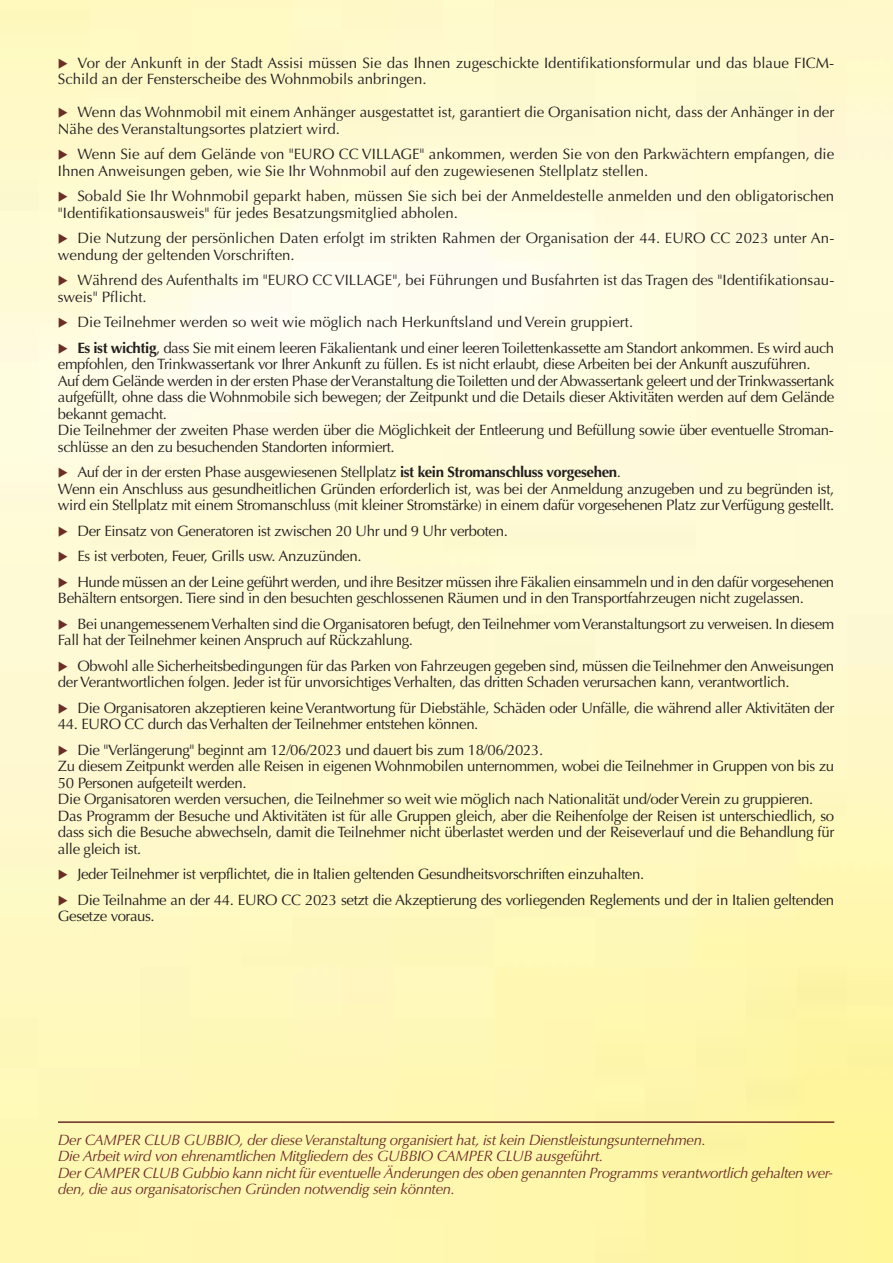
<style>
.page{position:relative;width:893px;height:1263px;background:#fff}
.page>*{position:absolute;margin:0;border:0;box-sizing:border-box;transform-origin:0 0}
.t1{font:15px/16.5px "Optima";letter-spacing:-.025em;color:#231f20}
.t2{font:15px/16.5px "Optima";color:#231f20}
.t3{font:italic 15px/16.5px "Optima";letter-spacing:-.025em;color:#6b2d25}
.s1{color:#6b2d25}
.s2{font-weight:700}
</style>
<div class="page">
<hr style="left:58px;top:1121px;width:776px;height:2px;background:#6b2d25">
<p class="t2" style="left:58px;top:55px;width:778px"><span class="s1">◆</span> Vor der Ankunft in der Stadt Assisi müssen Sie das Ihnen zugeschickte Identifikationsformular und das blaue FICM-<br>Schild an der Fensterscheibe des Wohnmobils anbringen.</p>
<p class="t2" style="left:58px;top:104px;width:778px"><span class="s1">◆</span> Wenn das Wohnmobil mit einem Anhänger ausgestattet ist, garantiert die Organisation nicht, dass der Anhänger in der<br>Nähe des Veranstaltungsortes platziert wird.</p>
<p class="t2" style="left:58px;top:146px;width:778px"><span class="s1">◆</span> Wenn Sie auf dem Gelände von "EURO CC VILLAGE" ankommen, werden Sie von den Parkwächtern empfangen, die<br>Ihnen Anweisungen geben, wie Sie Ihr Wohnmobil auf den zugewiesenen Stellplatz stellen.</p>
<p class="t2" style="left:58px;top:188px;width:778px"><span class="s1">◆</span> Sobald Sie Ihr Wohnmobil geparkt haben, müssen Sie sich bei der Anmeldestelle anmelden und den obligatorischen "Identifikationsausweis" für jedes Besatzungsmitglied abholen.</p>
<p class="t2" style="left:58px;top:230px;width:778px"><span class="s1">◆</span> Die Nutzung der persönlichen Daten erfolgt im strikten Rahmen der Organisation der 44. EURO CC 2023 unter An&shy;wendung der geltenden Vorschriften.</p>
<p class="t2" style="left:58px;top:272px;width:778px"><span class="s1">◆</span> Während des Aufenthalts im "EURO CC VILLAGE", bei Führungen und Busfahrten ist das Tragen des "Identifikationsau&shy;sweis" Pflicht.</p>
<p class="t2" style="left:58px;top:314px;width:577px"><span class="s1">◆</span> Die Teilnehmer werden so weit wie möglich nach Herkunftsland und Verein gruppiert.</p>
<p class="t1" style="left:58px;top:340px;width:778px"><span class="s1">◆</span> <span class="s2">Es ist wichtig</span>, dass Sie mit einem leeren Fäkalientank und einer leeren Toilettenkassette am Standort ankommen. Es wird auch empfohlen, den Trinkwassertank vor Ihrer Ankunft zu füllen. Es ist nicht erlaubt, diese Arbeiten bei der Ankunft auszuführen.<br>Auf dem Gelände werden in der ersten Phase der Veranstaltung die Toiletten und der Abwassertank geleert und der Trinkwassertank aufgefüllt, ohne dass die Wohnmobile sich bewegen; der Zeitpunkt und die Details dieser Aktivitäten werden auf dem Gelände bekannt gemacht.<br>Die Teilnehmer der zweiten Phase werden über die Möglichkeit der Entleerung und Befüllung sowie über eventuelle Stroman&shy;schlüsse an den zu besuchenden Standorten informiert.</p>
<p class="t1" style="left:58px;top:464px;width:778px"><span class="s1">◆</span> Auf der in der ersten Phase ausgewiesenen Stellplatz <span class="s2">ist kein Stromanschluss vorgesehen</span>.<br>Wenn ein Anschluss aus gesundheitlichen Gründen erforderlich ist, was bei der Anmeldung anzugeben und zu begründen ist, wird ein Stellplatz mit einem Stromanschluss (mit kleiner Stromstärke) in einem dafür vorgesehenen Platz zur Verfügung gestellt.</p>
<p class="t1" style="left:58px;top:523px;width:451px"><span class="s1">◆</span> Der Einsatz von Generatoren ist zwischen 20 Uhr und 9 Uhr verboten.</p>
<p class="t1" style="left:58px;top:548px;width:305px"><span class="s1">◆</span> Es ist verboten, Feuer, Grills usw. Anzuzünden.</p>
<p class="t1" style="left:58px;top:574px;width:778px"><span class="s1">◆</span> Hunde müssen an der Leine geführt werden, und ihre Besitzer müssen ihre Fäkalien einsammeln und in den dafür vorgesehenen<br>Behältern entsorgen. Tiere sind in den besuchten geschlossenen Räumen und in den Transportfahrzeugen nicht zugelassen.</p>
<p class="t1" style="left:58px;top:616px;width:778px"><span class="s1">◆</span> Bei unangemessenem Verhalten sind die Organisatoren befugt, den Teilnehmer vom Veranstaltungsort zu verweisen. In diesem<br>Fall hat der Teilnehmer keinen Anspruch auf Rückzahlung.</p>
<p class="t1" style="left:58px;top:658px;width:778px"><span class="s1">◆</span> Obwohl alle Sicherheitsbedingungen für das Parken von Fahrzeugen gegeben sind, müssen die Teilnehmer den Anweisungen der Verantwortlichen folgen. Jeder ist für unvorsichtiges Verhalten, das dritten Schaden verursachen kann, verantwortlich.</p>
<p class="t1" style="left:58px;top:700px;width:778px"><span class="s1">◆</span> Die Organisatoren akzeptieren keine Verantwortung für Diebstähle, Schäden oder Unfälle, die während aller Aktivitäten der</p>
<p class="t1" style="left:58px;top:716px;width:422px">44. EURO CC durch das Verhalten der Teilnehmer entstehen können.</p>
<p class="t1" style="left:58px;top:742px;width:778px"><span class="s1">◆</span> Die "Verlängerung" beginnt am 12/06/2023 und dauert bis zum 18/06/2023.<br>Zu diesem Zeitpunkt werden alle Reisen in eigenen Wohnmobilen unternommen, wobei die Teilnehmer in Gruppen von bis zu 50 Personen aufgeteilt werden.<br>Die Organisatoren werden versuchen, die Teilnehmer so weit wie möglich nach Nationalität und/oder Verein zu gruppieren.<br>Das Programm der Besuche und Aktivitäten ist für alle Gruppen gleich, aber die Reihenfolge der Reisen ist unterschiedlich, so dass sich die Besuche abwechseln, damit die Teilnehmer nicht überlastet werden und der Reiseverlauf und die Behandlung für alle gleich ist.</p>
<p class="t1" style="left:58px;top:866px;width:588px"><span class="s1">◆</span> Jeder Teilnehmer ist verpflichtet, die in Italien geltenden Gesundheitsvorschriften einzuhalten.</p>
<p class="t1" style="left:58px;top:892px;width:778px"><span class="s1">◆</span> Die Teilnahme an der 44. EURO CC 2023 setzt die Akzeptierung des vorliegenden Reglements und der in Italien geltenden<br>Gesetze voraus.</p>
<p class="t3" style="left:58px;top:1132px;width:777px">Der CAMPER CLUB GUBBIO, der diese Veranstaltung organisiert hat, ist kein Dienstleistungsunternehmen.<br>Die Arbeit wird von ehrenamtlichen Mitgliedern des GUBBIO CAMPER CLUB ausgeführt.<br>Der CAMPER CLUB Gubbio kann nicht für eventuelle Änderungen des oben genannten Programms verantwortlich gehalten wer&shy;den, die aus organisatorischen Gründen notwendig sein könnten.</p>
</div>
